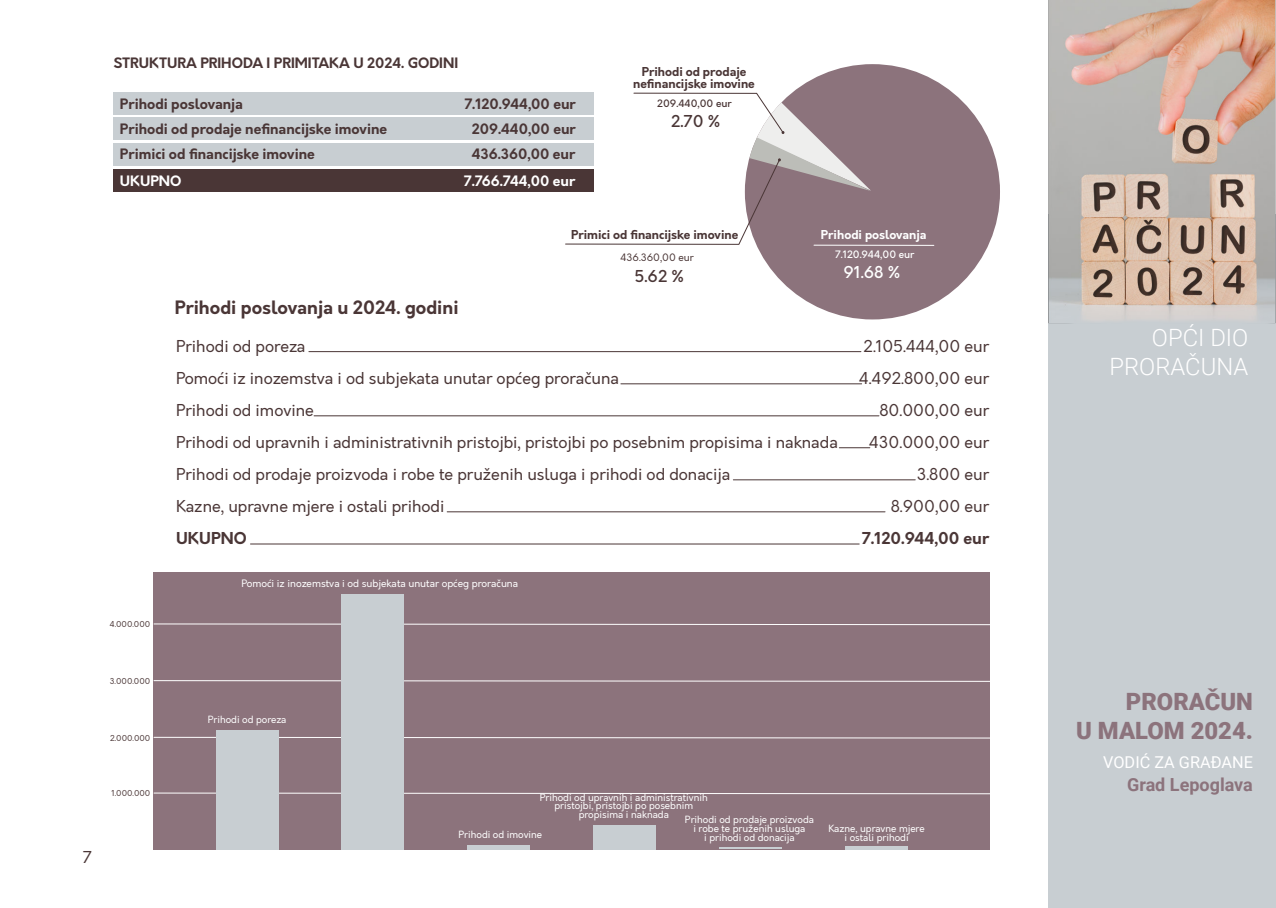
<style>
.page{position:relative;width:1276px;height:908px;background:#fff}
.page>*{position:absolute;margin:0;border:0;box-sizing:border-box;transform-origin:0 0}
.t1{font:900 23.8px/29.4px "Roboto";color:#8c737c;text-align:right}
.t2{font:300 23.8px/29.4px "Roboto";color:#fff;text-align:right}
.t3{font:700 18px "Cello Sans";color:#4a3636}
.t4{font:700 18px "Roboto";color:#8c737c}
.t5{font:16.4px "Roboto";color:#fff}
.t6{font:16px/32px "Cello Sans";color:#4a3636}
.t7{font:700 16px "Cello Sans";color:#4a3636}
.t8{font:500 16px "Cello Sans";color:#4a3636}
.t9{font:500 16px "Cello Sans";color:#fff}
.t10{font:700 14px "Cello Sans";color:#4a3636}
.t11{font:700 14px "Cello Sans";color:#fff}
.t12{font:700 12px/12px "Cello Sans";color:#4a3636;text-align:center}
.t13{font:700 12px "Cello Sans";color:#fff}
.t14{font:10px "Cello Sans";color:#fff}
.t15{font:500 10px "Cello Sans";color:#fff}
.t16{font:10px "Cello Sans";color:#4a3636}
.t17{font:500 10px "Cello Sans";color:#4a3636}
.t18{font:9.8px/8.8px "Cello Sans";color:#fff;text-align:center}
.t19{font:8px "Cello Sans";color:#4a3636}
</style>
<div class="page">
<div style="left:1049px;top:214px;width:227px;height:693px;background:#c8ced2"></div>
<img style="left:1048px;top:0;width:228px;height:324px">
<div style="left:113px;top:92px;width:480px;height:23px;background:#c8ced2"></div>
<hr style="left:309px;top:351px;width:552px;height:1px;background:#4a3636">
<hr style="left:621px;top:383px;width:241px;height:1px;background:#4a3636">
<hr style="left:733px;top:479px;width:182px;height:1px;background:#4a3636">
<hr style="left:839px;top:447px;width:31px;height:1px;background:#4a3636">
<hr style="left:447px;top:511px;width:438px;height:1px;background:#4a3636">
<hr style="left:250px;top:543px;width:609px;height:1px;background:#4a3636">
<div style="left:113px;top:117px;width:480px;height:23px;background:#c8ced2"></div>
<div style="left:113px;top:142px;width:480px;height:23px;background:#c8ced2"></div>
<div style="left:113px;top:169px;width:480px;height:23px;background:#4a3636"></div>
<div style="left:745px;top:64px;width:255px;height:255px;background:#8c737c;border-radius:50%"></div>
<hr style="left:634px;top:93px;width:123px;height:1px;background:#4a3636">
<hr style="left:565px;top:244px;width:174px;height:1px;background:#4a3636">
<hr style="left:814px;top:245px;width:120px;height:1px;background:#fff">
<svg style="left:738px;top:92px;width:133px;height:153px"></svg>
<hr style="left:314px;top:415px;width:565px;height:1px;background:#4a3636">
<div style="left:154px;top:572px;width:836px;height:277px;background:#8c737c"></div>
<svg style="left:154px;top:792px;width:836px;height:2px"></svg>
<svg style="left:154px;top:736px;width:836px;height:2px"></svg>
<svg style="left:154px;top:680px;width:836px;height:1px"></svg>
<svg style="left:154px;top:623px;width:836px;height:2px"></svg>
<div style="left:216px;top:729px;width:63px;height:120px;background:#c8ced2"></div>
<svg style="left:845px;top:846px;width:62px;height:3px"></svg>
<hr style="left:468px;top:845px;width:62px;height:4px;background:#c8ced2">
<div style="left:594px;top:824px;width:62px;height:25px;background:#c8ced2"></div>
<hr style="left:719px;top:847px;width:63px;height:2px;background:#c8ced2">
<div style="left:342px;top:594px;width:62px;height:255px;background:#c8ced2"></div>
<p class="t10" style="left:113px;top:57px;width:346px">STRUKTURA PRIHODA I PRIMITAKA U 2024. GODINI</p>
<p class="t10" style="left:120px;top:98px;width:125px">Prihodi poslovanja</p>
<p class="t10" style="left:464px;top:98px;width:113px">7.120.944,00 eur</p>
<p class="t10" style="left:120px;top:123px;width:269px">Prihodi od prodaje nefinancijske imovine</p>
<p class="t10" style="left:472px;top:123px;width:105px">209.440,00 eur</p>
<p class="t10" style="left:120px;top:149px;width:196px">Primici od financijske imovine</p>
<p class="t10" style="left:472px;top:149px;width:105px">436.360,00 eur</p>
<p class="t11" style="left:120px;top:175px;width:63px">UKUPNO</p>
<p class="t11" style="left:464px;top:175px;width:113px">7.766.744,00 eur</p>
<p class="t12" style="left:633px;top:67px;width:123px">Prihodi od prodaje nefinancijske imovine</p>
<p class="t17" style="left:657px;top:100px;width:76px">209.440,00 eur</p>
<p class="t8" style="left:671px;top:115px;width:51px">2.70 %</p>
<p class="t12" style="left:571px;top:230px;width:169px">Primici od financijske imovine</p>
<p class="t16" style="left:620px;top:253px;width:75px">436.360,00 eur</p>
<p class="t3" style="left:175px;top:300px;width:285px">Prihodi poslovanja u 2024. godini</p>
<p class="t8" style="left:635px;top:270px;width:51px">5.62 %</p>
<p class="t13" style="left:821px;top:230px;width:107px">Prihodi poslovanja</p>
<p class="t15" style="left:835px;top:251px;width:81px">7.120.944,00 eur</p>
<p class="t9" style="left:843px;top:266px;width:58px">91.68 %</p>
<p class="t19" style="left:110px;top:620px;width:42px">4.000.000</p>
<p class="t6" style="left:176px;top:332px;width:663px">Prihodi od poreza<br>Pomoći iz inozemstva i od subjekata unutar općeg proračuna<br>Prihodi od imovine<br>Prihodi od upravnih i administrativnih pristojbi, pristojbi po posebnim propisima i naknada Prihodi od prodaje proizvoda i robe te pruženih usluga i prihodi od donacija<br>Kazne, upravne mjere i ostali prihodi</p>
<p class="t7" style="left:176px;top:532px;width:72px">UKUPNO</p>
<p class="t14" style="left:241px;top:579px;width:278px">Pomoći iz inozemstva i od subjekata unutar općeg proračuna</p>
<p class="t6" style="left:859px;top:331px;width:132px;text-align:right">2.105.444,00 eur<br>4.492.800,00 eur<br>80.000,00 eur<br>430.000,00 eur<br>3.800 eur<br>8.900,00 eur</p>
<p class="t7" style="left:862px;top:531px;width:129px">7.120.944,00 eur</p>
<p class="t19" style="left:110px;top:677px;width:42px">3.000.000</p>
<p class="t19" style="left:110px;top:735px;width:42px">2.000.000</p>
<p class="t19" style="left:112px;top:790px;width:40px">1.000.000</p>
<p class="t6" style="left:83px;top:842px;width:10px">7</p>
<p class="t18" style="left:208px;top:716px;width:80px">Prihodi od poreza</p>
<p class="t18" style="left:540px;top:793px;width:170px">Prihodi od upravnih i administrativnih pristojbi, pristojbi po posebnim propisima i naknada</p>
<p class="t18" style="left:685px;top:816px;width:131px">Prihodi od prodaje proizvoda i robe te pruženih usluga<br>i prihodi od donacija</p>
<p class="t18" style="left:828px;top:824px;width:98px">Kazne, upravne mjere i ostali prihodi</p>
<p class="t18" style="left:458px;top:830px;width:85px">Prihodi od imovine</p>
<h1 class="t2" style="left:1109px;top:325px;width:140px">OPĆI DIO<br>PRORAČUNA</h1>
<h1 class="t1" style="left:1076px;top:689px;width:178px">PRORAČUN<br>U MALOM 2024.</h1>
<p class="t4" style="left:1127px;top:777px;width:127px">Grad Lepoglava</p>
<p class="t5" style="left:1103px;top:755px;width:151px">VODIĆ ZA GRAĐANE</p>
</div>
